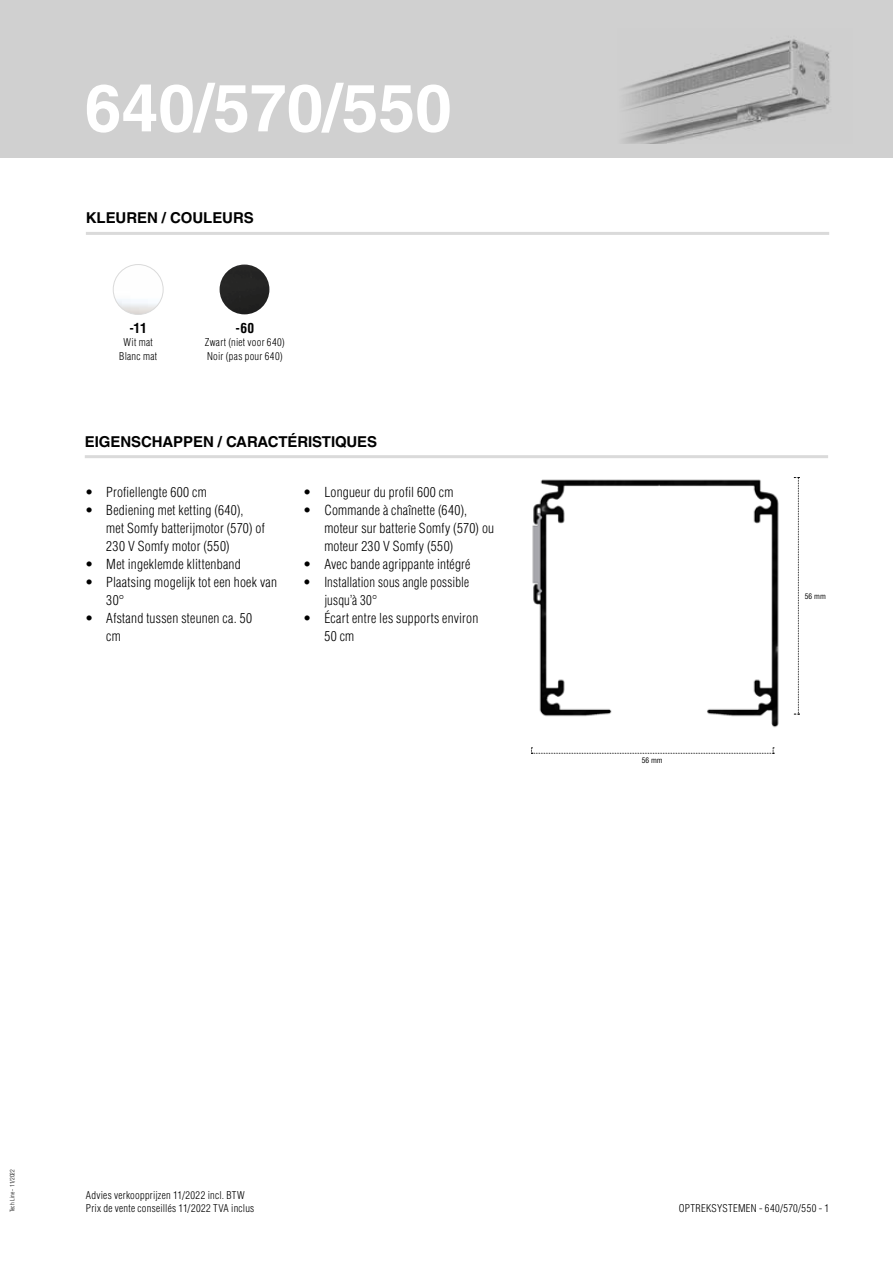
<style>
.page{position:relative;width:893px;height:1263px;background:#fff}
.page>*{position:absolute;margin:0;border:0;box-sizing:border-box;transform-origin:0 0}
.t1{font:700 66px "Helvetica LT Std";color:#fff}
.t2{font:700 15px "Helvetica LT Std";letter-spacing:-.005em;color:#000}
.t3{font:300 condensed 13.5px/18px "Helvetica LT Std";letter-spacing:.015em;color:#000}
.t4{font:300 condensed 13.5px/18px "Helvetica LT Std";letter-spacing:.015em;color:#000;scale:.95 1}
.t5{font:700 condensed 13.5px "Helvetica LT Std";color:#000}
.t6{font:300 condensed 10.5px/13.5px "Helvetica LT Std";letter-spacing:.025em;color:#000}
.t7{font:condensed 7.5px "Helvetica LT Std";color:#000}
.t8{font:300 condensed 6px "Helvetica LT Std";letter-spacing:.01em;color:#000}
</style>
<div class="page">
<div style="left:0;top:0;width:893px;height:157px;background:#d0d0d0"></div>
<img style="left:623px;top:39px;width:207px;height:105px">
<img style="left:113px;top:265px;width:50px;height:49px;border-radius:25px">
<div style="left:113px;top:264px;width:51px;height:51px;border:1px solid #dadada;border-radius:50%"></div>
<div style="left:220px;top:265px;width:49px;height:49px;background:#232323;border-radius:25px"></div>
<svg style="left:531px;top:747px;width:243px;height:7px"></svg>
<svg style="left:794px;top:477px;width:5px;height:238px"></svg>
<img style="left:532px;top:479px;width:247px;height:249px">
<hr style="left:85px;top:455px;width:743px;height:3px;background:#dadada">
<hr style="left:86px;top:232px;width:743px;height:3px;background:#dadada">
<h1 class="t1" style="left:85px;top:68px;width:368px">640/570/550</h1>
<p class="t2" style="left:86px;top:209px;width:169px">KLEUREN / COULEURS</p>
<p class="t5" style="left:130px;top:320px;width:19px">-11</p>
<p class="t6" style="left:119px;top:336px;width:39px;text-align:center">Wit mat<br>Blanc mat</p>
<p class="t5" style="left:235px;top:320px;width:20px">-60</p>
<p class="t6" style="left:205px;top:336px;width:81px">Zwart (niet voor 640)<br>Noir (pas pour 640)</p>
<p class="t2" style="left:85px;top:432px;width:294px">EIGENSCHAPPEN / CARACTÉRISTIQUES</p>
<p class="t3" style="left:85px;top:483px;width:123px">• Profiellengte 600 cm</p>
<p class="t3" style="left:106px;top:501px;width:160px;text-indent:-21px">• Bediening met ketting (640), met Somfy batterijmotor (570) of<br>230 V Somfy motor (550)</p>
<p class="t3" style="left:85px;top:555px;width:157px">• Met ingeklemde klittenband</p>
<p class="t3" style="left:106px;top:573px;width:172px;text-indent:-21px">• Plaatsing mogelijk tot een hoek van<br>30°</p>
<p class="t3" style="left:106px;top:609px;width:147px;text-indent:-21px">• Afstand tussen steunen ca. 50 cm</p>
<p class="t3" style="left:303px;top:483px;width:152px">• Longueur du profil 600 cm</p>
<p class="t3" style="left:324px;top:501px;width:171px;text-indent:-21px">• Commande à chaînette (640), moteur sur batterie Somfy (570) ou moteur 230 V Somfy (550)</p>
<p class="t3" style="left:303px;top:555px;width:169px">• Avec bande agrippante intégré</p>
<p class="t4" style="left:324px;top:573px;width:154px;text-indent:-21px">• Installation sous angle possible jusqu’à 30°</p>
<p class="t3" style="left:324px;top:609px;width:155px;text-indent:-21px">• Écart entre les supports environ<br>50 cm</p>
<p class="t7" style="left:642px;top:755px;width:23px">56 mm</p>
<p class="t7" style="left:805px;top:591px;width:23px">56 mm</p>
<p class="t8" style="left:8px;top:1212px;width:45px;rotate:-90deg">Tech Line - 11/2022</p>
<p class="t6" style="left:86px;top:1188px;width:170px">Advies verkoopprijzen 11/2022 incl. BTW<br>Prix de vente conseillés 11/2022 TVA inclus</p>
<p class="t6" style="left:679px;top:1202px;width:152px">OPTREKSYSTEMEN - 640/570/550 - 1</p>
</div>
